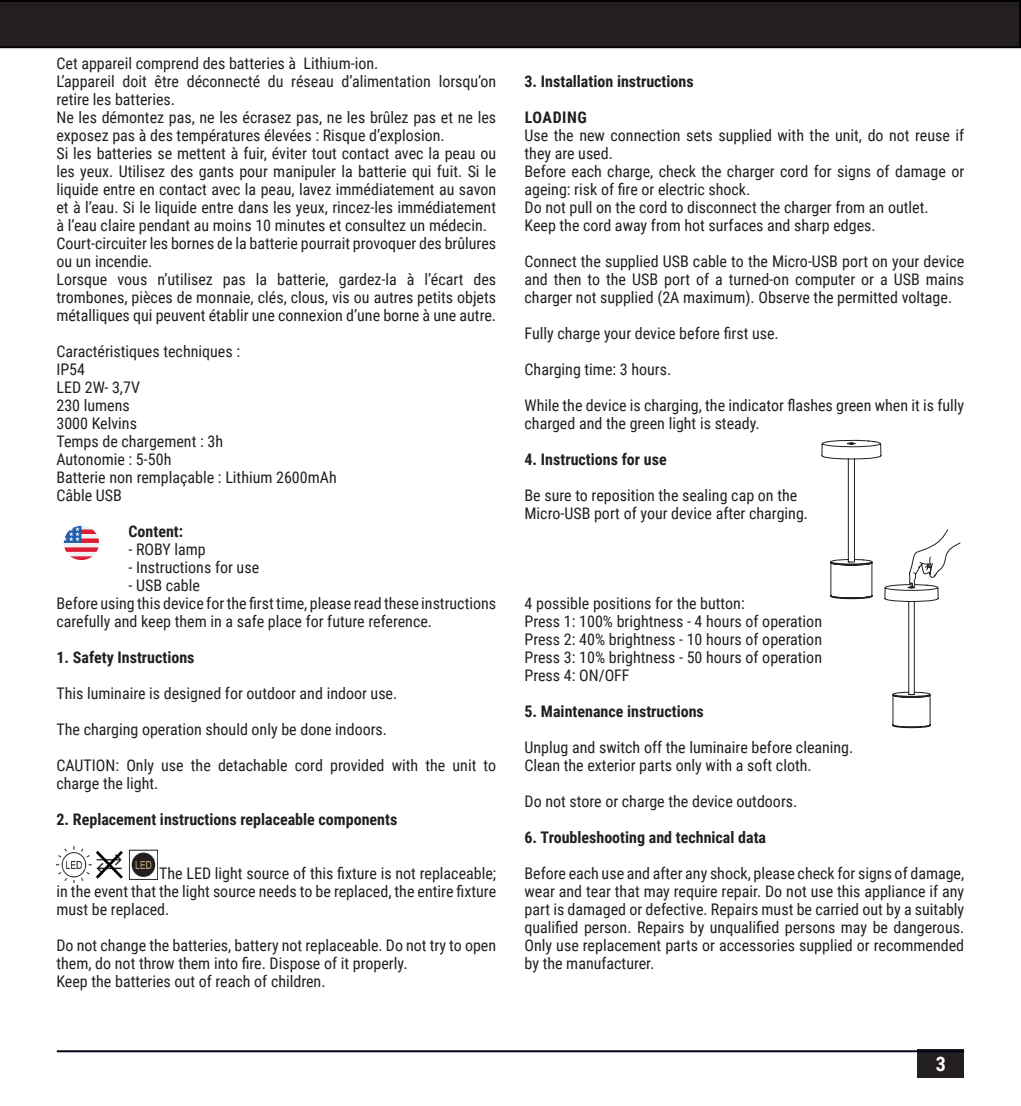
<style>
.page{position:relative;width:1021px;height:1106px;background:#fff}
.page>*{position:absolute;margin:0;border:0;box-sizing:border-box;transform-origin:0 0}
.t1{font:700 20px "Roboto Condensed";color:#fff}
.t2{font:16px/18px "Roboto Condensed";color:#231f20}
.t3{font:700 16px "Roboto Condensed";color:#231f20}
.t4{font:700 16px "Roboto Condensed";letter-spacing:.035em;color:#231f20}
</style>
<div class="page">
<div style="left:917px;top:1049px;width:47px;height:28px;background:#231f20"></div>
<svg style="left:64px;top:526px;width:35px;height:34px"></svg>
<img style="left:57px;top:847px;width:101px;height:35px">
<svg style="left:821px;top:439px;width:140px;height:290px"></svg>
<svg style="left:0;top:0;width:1020px;height:48px;background:#201c1d"></svg>
<hr style="left:58px;top:1050px;width:905px;height:2px;background:#000115">
<p class="t2" style="left:56px;top:53px;width:323px">Cet appareil comprend des batteries à Lithium-ion.</p>
<p class="t2" style="left:56px;top:71px;width:441px">L’appareil doit être déconnecté du réseau d’alimentation lorsqu’on retire les batteries.</p>
<p class="t2" style="left:56px;top:107px;width:441px">Ne les démontez pas, ne les écrasez pas, ne les brûlez pas et ne les exposez pas à des températures élevées : Risque d’explosion.</p>
<p class="t2" style="left:56px;top:143px;width:441px;text-align:justify">Si les batteries se mettent à fuir, éviter tout contact avec la peau ou les yeux. Utilisez des gants pour manipuler la batterie qui fuit. Si le liquide entre en contact avec la peau, lavez immédiatement au savon et à l’eau. Si le liquide entre dans les yeux, rincez-les immédiatement à l’eau claire pendant au moins 10 minutes et consultez un médecin.</p>
<p class="t2" style="left:56px;top:233px;width:441px">Court-circuiter les bornes de la batterie pourrait provoquer des brûlures ou un incendie.</p>
<p class="t2" style="left:56px;top:269px;width:441px;text-align:justify">Lorsque vous n’utilisez pas la batterie, gardez-la à l’écart des trombones, pièces de monnaie, clés, clous, vis ou autres petits objets métalliques qui peuvent établir une connexion d’une borne à une autre.</p>
<p class="t2" style="left:56px;top:341px;width:185px">Caractéristiques techniques :</p>
<p class="t2" style="left:56px;top:359px;width:30px">IP54</p>
<p class="t2" style="left:56px;top:377px;width:85px">LED 2W- 3,7V</p>
<p class="t2" style="left:56px;top:395px;width:75px">230 lumens</p>
<p class="t2" style="left:56px;top:413px;width:82px">3000 Kelvins</p>
<p class="t2" style="left:56px;top:431px;width:168px">Temps de chargement : 3h</p>
<p class="t2" style="left:56px;top:449px;width:116px">Autonomie : 5-50h</p>
<p class="t2" style="left:56px;top:467px;width:282px">Batterie non remplaçable : Lithium 2600mAh</p>
<p class="t2" style="left:56px;top:485px;width:67px">Câble USB</p>
<p class="t3" style="left:128px;top:520px;width:56px">Content:</p>
<p class="t2" style="left:128px;top:539px;width:79px">- ROBY lamp</p>
<p class="t2" style="left:128px;top:557px;width:132px">- Instructions for use</p>
<p class="t2" style="left:128px;top:575px;width:73px">- USB cable</p>
<p class="t2" style="left:56px;top:593px;width:441px">Before using this device for the first time, please read these instructions carefully and keep them in a safe place for future reference.</p>
<p class="t3" style="left:56px;top:646px;width:140px">1. Safety Instructions</p>
<p class="t2" style="left:56px;top:683px;width:342px">This luminaire is designed for outdoor and indoor use.</p>
<p class="t2" style="left:56px;top:719px;width:332px">The charging operation should only be done indoors.</p>
<p class="t2" style="left:56px;top:755px;width:441px">CAUTION: Only use the detachable cord provided with the unit to charge the light.</p>
<p class="t3" style="left:56px;top:808px;width:342px">2. Replacement instructions replaceable components</p>
<p class="t2" style="left:56px;top:863px;width:441px;text-align:justify;text-indent:103px">The LED light source of this fixture is not replaceable; in the event that the light source needs to be replaced, the entire fixture must be replaced.</p>
<p class="t2" style="left:56px;top:935px;width:441px">Do not change the batteries, battery not replaceable. Do not try to open them, do not throw them into fire. Dispose of it properly.</p>
<p class="t2" style="left:56px;top:971px;width:271px">Keep the batteries out of reach of children.</p>
<p class="t3" style="left:524px;top:70px;width:171px">3. Installation instructions</p>
<p class="t4" style="left:525px;top:106px;width:64px">LOADING</p>
<p class="t2" style="left:524px;top:125px;width:441px">Use the new connection sets supplied with the unit, do not reuse if they are used.</p>
<p class="t2" style="left:524px;top:161px;width:441px">Before each charge, check the charger cord for signs of damage or ageing: risk of fire or electric shock.</p>
<p class="t2" style="left:524px;top:197px;width:405px">Do not pull on the cord to disconnect the charger from an outlet.</p>
<p class="t2" style="left:524px;top:215px;width:352px">Keep the cord away from hot surfaces and sharp edges.</p>
<p class="t2" style="left:524px;top:251px;width:441px;text-align:justify">Connect the supplied USB cable to the Micro-USB port on your device and then to the USB port of a turned-on computer or a USB mains charger not supplied (2A maximum). Observe the permitted voltage.</p>
<p class="t2" style="left:524px;top:323px;width:256px">Fully charge your device before first use.</p>
<p class="t2" style="left:524px;top:359px;width:148px">Charging time: 3 hours.</p>
<p class="t2" style="left:524px;top:395px;width:441px">While the device is charging, the indicator flashes green when it is fully charged and the green light is steady.</p>
<p class="t3" style="left:524px;top:448px;width:144px">4. Instructions for use</p>
<p class="t2" style="left:524px;top:485px;width:274px">Be sure to reposition the sealing cap on the</p>
<p class="t2" style="left:524px;top:503px;width:285px">Micro-USB port of your device after charging.</p>
<p class="t2" style="left:524px;top:593px;width:222px">4 possible positions for the button:</p>
<p class="t2" style="left:524px;top:611px;width:299px">Press 1: 100% brightness - 4 hours of operation</p>
<p class="t2" style="left:524px;top:629px;width:299px">Press 2: 40% brightness - 10 hours of operation</p>
<p class="t2" style="left:524px;top:647px;width:299px">Press 3: 10% brightness - 50 hours of operation</p>
<p class="t2" style="left:524px;top:665px;width:107px">Press 4: ON/OFF</p>
<p class="t3" style="left:524px;top:700px;width:181px">5. Maintenance instructions</p>
<p class="t2" style="left:524px;top:737px;width:330px">Unplug and switch off the luminaire before cleaning.</p>
<p class="t2" style="left:524px;top:755px;width:289px">Clean the exterior parts only with a soft cloth.</p>
<p class="t2" style="left:524px;top:791px;width:274px">Do not store or charge the device outdoors.</p>
<p class="t3" style="left:524px;top:826px;width:243px">6. Troubleshooting and technical data</p>
<p class="t2" style="left:524px;top:863px;width:441px;text-align:justify">Before each use and after any shock, please check for signs of damage, wear and tear that may require repair. Do not use this appliance if any part is damaged or defective. Repairs must be carried out by a suitably qualified person. Repairs by unqualified persons may be dangerous.<br>Only use replacement parts or accessories supplied or recommended by the manufacturer.</p>
<p class="t1" style="left:935px;top:1049px;width:12px">3</p>
</div>
